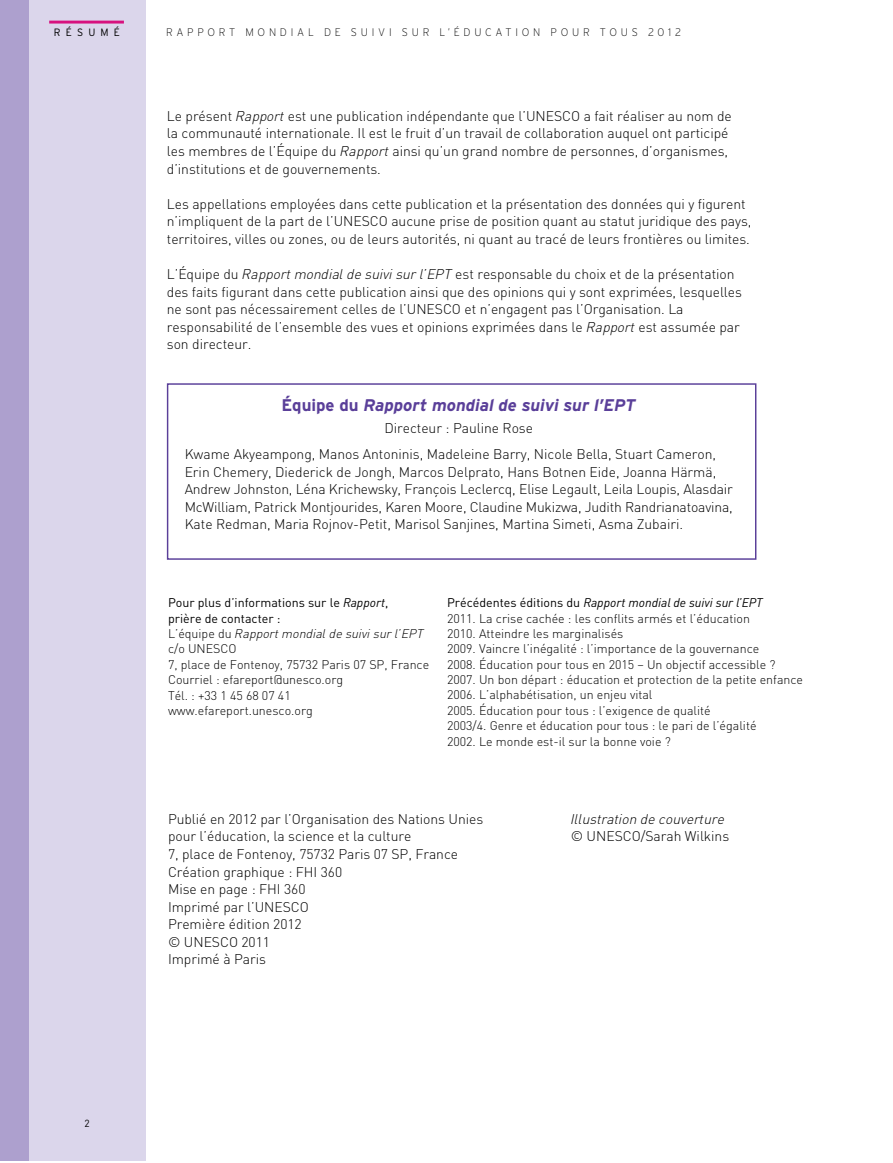
<style>
.page{position:relative;width:893px;height:1163px;background:#fff}
.page>*{position:absolute;margin:0;border:0;box-sizing:border-box;transform-origin:0 0}
.t1{font:italic 700 16.8px "Interstate";color:#5a3f99}
.t2{font:300 13.95px/17.5px "DIN";letter-spacing:-.005em;color:#000}
.t3{font:italic 300 13.95px "DIN";letter-spacing:-.005em;color:#000}
.t4{font:300 12.45px/15.3px "DIN";color:#000}
.t5{font:italic 12.45px "DINOT";color:#000}
.t6{font:200 10.95px "Interstate";letter-spacing:.35em;color:#000}
.t7{font:300 10.65px "Interstate";letter-spacing:.5em;color:#000}
.t8{font:10.2px "DIN";color:#000}
.s1{font-style:italic}
.s2{font-style:normal}
.s3{font-weight:400}
.s4{font-family:"DINOT";font-weight:400;font-style:italic}
.s5{font-family:"DIN";font-style:normal}
</style>
<div class="page">
<div style="left:0;top:0;width:29px;height:1160px;background:#ada0ce"></div>
<div style="left:29px;top:0;width:116px;height:1160px;background:#dbd6eb"></div>
<hr style="left:49px;top:21px;width:75px;height:3px;background:#d7117e">
<div style="left:167px;top:383px;width:589px;height:177px;border:1px solid #5a3f99"></div>
<p class="t7" style="left:54px;top:28px;width:68px">RÉSUMÉ</p>
<p class="t6" style="left:166px;top:28px;width:517px">RAPPORT MONDIAL DE SUIVI SUR L’ÉDUCATION POUR TOUS 2012</p>
<p class="t2" style="left:167px;top:109px;width:566px">Le présent <span class="s1">Rapport</span> est une publication indépendante que l’UNESCO a fait réaliser au nom de la communauté internationale. Il est le fruit d’un travail de collaboration auquel ont participé les membres de l’Équipe du <span class="s1">Rapport</span> ainsi qu’un grand nombre de personnes, d’organismes, d’institutions et de gouvernements.</p>
<p class="t2" style="left:167px;top:197px;width:586px">Les appellations employées dans cette publication et la présentation des données qui y figurent n’impliquent de la part de l’UNESCO aucune prise de position quant au statut juridique des pays, territoires, villes ou zones, ou de leurs autorités, ni quant au tracé de leurs frontières ou limites.</p>
<p class="t2" style="left:167px;top:267px;width:577px">L’Équipe du <span class="s1">Rapport mondial de suivi sur l’EPT</span> est responsable du choix et de la présentation des faits figurant dans cette publication ainsi que des opinions qui y sont exprimées, lesquelles ne sont pas nécessairement celles de l’UNESCO et n’engagent pas l’Organisation. La responsabilité de l’ensemble des vues et opinions exprimées dans le <span class="s1">Rapport</span> est assumée par son directeur.</p>
<p class="t1" style="left:281px;top:399px;width:356px"><span class="s2">Équipe du</span> Rapport mondial de suivi sur l’EPT</p>
<p class="t2" style="left:185px;top:417px;width:533px;line-height:26px;text-indent:200px">Directeur : Pauline Rose<br>Kwame Akyeampong, Manos Antoninis, Madeleine Barry, Nicole Bella, Stuart Cameron,</p>
<p class="t2" style="left:185px;top:465px;width:550px">Erin Chemery, Diederick de Jongh, Marcos Delprato, Hans Botnen Eide, Joanna Härmä, Andrew Johnston, Léna Krichewsky, François Leclercq, Elise Legault, Leila Loupis, Alasdair McWilliam, Patrick Montjourides, Karen Moore, Claudine Mukizwa, Judith Randrianatoavina, Kate Redman, Maria Rojnov-Petit, Marisol Sanjines, Martina Simeti, Asma Zubairi.</p>
<p class="t4" style="left:168px;top:597px;width:263px"><span class="s3">Pour plus d’informations sur le</span> <span class="s4">Rapport</span><span class="s3">,<br>prière de contacter :<br></span>L’équipe du <span class="s1">Rapport mondial de suivi sur l’EPT </span>c/o UNESCO<br>7, place de Fontenoy, 75732 Paris 07 SP, France<br>Courriel : efareport@unesco.org<br>Tél. : +33 1 45 68 07 41 www.efareport.unesco.org</p>
<p class="t5" style="left:447px;top:596px;width:317px"><span class="s5">Précédentes éditions du</span> Rapport mondial de suivi sur l’EPT</p>
<p class="t4" style="left:447px;top:612px;width:358px">2011. La crise cachée : les conflits armés et l’éducation<br>2010. Atteindre les marginalisés<br>2009. Vaincre l’inégalité : l’importance de la gouvernance<br>2008. Éducation pour tous en 2015 – Un objectif accessible ?<br>2007. Un bon départ : éducation et protection de la petite enfance 2006. L’alphabétisation, un enjeu vital<br>2005. Éducation pour tous : l’exigence de qualité<br>2003/4. Genre et éducation pour tous : le pari de l’égalité<br>2002. Le monde est-il sur la bonne voie ?</p>
<p class="t8" style="left:85px;top:1120px;width:7px">2</p>
<p class="t2" style="left:168px;top:812px;width:317px">Publié en 2012 par l’Organisation des Nations Unies pour l’éducation, la science et la culture<br>7, place de Fontenoy, 75732 Paris 07 SP, France<br>Création graphique : FHI 360<br>Mise en page : FHI 360<br>Imprimé par l’UNESCO<br>Première édition 2012<br>© UNESCO 2011<br>Imprimé à Paris</p>
<p class="t3" style="left:571px;top:814px;width:156px">Illustration de couverture</p>
<p class="t2" style="left:571px;top:829px;width:160px">© UNESCO/Sarah Wilkins</p>
</div>
